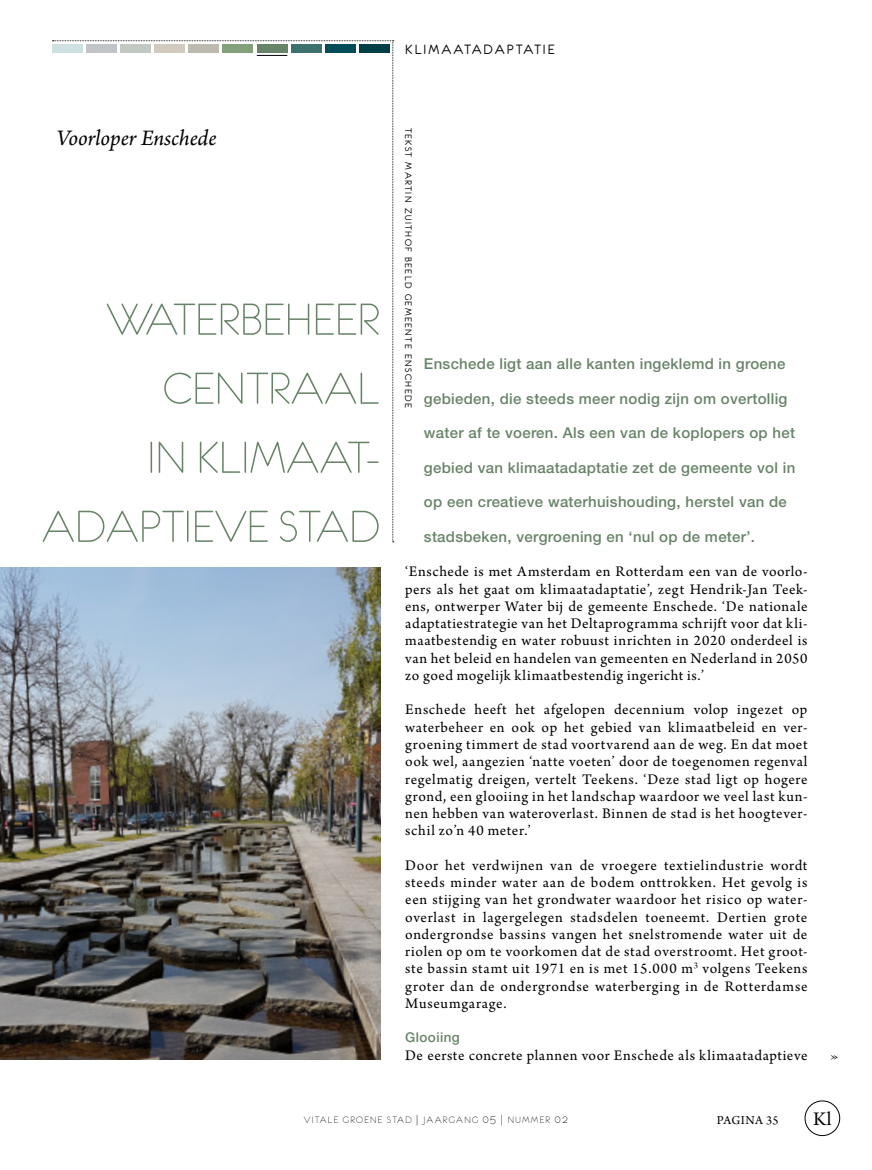
<style>
.page{position:relative;width:872px;height:1170px;background:#fff}
.page>*{position:absolute;margin:0;border:0;box-sizing:border-box;transform-origin:0 0}
.t1{font:51px/69px "Eurofurencelight";color:#688468;text-align:right}
.t2{font:italic 23.25px "Arno Pro";letter-spacing:-.005em;color:#000}
.t3{font:20.25px "Arno Pro";color:#000}
.t4{font:15.45px/17.2px "Arno Pro";letter-spacing:.04em;color:#000;text-align:justify}
.t5{font:500 15px "Helvetica Neue LT";letter-spacing:.02em;color:#688468}
.t6{font:15px "Eurofurenceregular";letter-spacing:.14em;color:#000}
.t7{font:500 13.5px "Helvetica Neue LT";letter-spacing:.03em;color:#688468}
.t8{font:13.5px "Arno Pro";color:#000}
.t9{font:12.75px "Arno Pro";letter-spacing:.025em;color:#000}
.t10{font:10.5px "Eurofurenceregular";letter-spacing:.14em;color:#000}
.t11{font:10.5px "Eurofurencelight";letter-spacing:.12em;color:#000}
.s1{font-size:13.5px}
.s2{font-size:12.75px}
</style>
<div class="page">
<div style="left:804px;top:1100px;width:36px;height:35px;border:1px solid #000;border-radius:50%"></div>
<svg style="left:52px;top:40px;width:342px;height:502px"></svg>
<div style="left:223px;top:44px;width:30px;height:9px;background:#82a17a"></div>
<div style="left:257px;top:44px;width:30px;height:9px;background:#688468"></div>
<div style="left:291px;top:44px;width:30px;height:9px;background:#3c716f"></div>
<div style="left:325px;top:44px;width:30px;height:9px;background:#004d59"></div>
<div style="left:359px;top:44px;width:30px;height:9px;background:#003f45"></div>
<div style="left:52px;top:44px;width:31px;height:9px;background:#cee1e2"></div>
<div style="left:87px;top:44px;width:30px;height:9px;background:#c0c4c7"></div>
<div style="left:121px;top:44px;width:30px;height:9px;background:#c1c9c2"></div>
<div style="left:155px;top:44px;width:30px;height:9px;background:#d2c9bf"></div>
<div style="left:189px;top:44px;width:30px;height:9px;background:#bdbbb0"></div>
<hr style="left:257px;top:55px;width:30px;height:1px;background:#000">
<img style="left:0;top:567px;width:380px;height:492px">
<p class="t6" style="left:405px;top:42px;width:151px">KLIMAATADAPTATIE</p>
<h2 class="t2" style="left:56px;top:124px;width:162px">Voorloper Enschede</h2>
<h1 class="t1" style="left:42px;top:284px;width:340px">WATERBEHEER<br>CENTRAAL<br>IN KLIMAAT-<br>ADAPTIEVE STAD</h1>
<p class="t10" style="left:414px;top:128px;width:281px;rotate:90deg">TEKST MARTIN ZUITHOF BEELD GEMEENTE ENSCHEDE</p>
<p class="t5" style="left:424px;top:355px;width:363px">Enschede ligt aan alle kanten ingeklemd in groene</p>
<p class="t5" style="left:424px;top:389px;width:365px">gebieden, die steeds meer nodig zijn om overtollig</p>
<p class="t5" style="left:424px;top:424px;width:373px">water af te voeren. Als een van de koplopers op het</p>
<p class="t5" style="left:424px;top:458px;width:373px">gebied van klimaatadaptatie zet de gemeente vol in</p>
<p class="t5" style="left:424px;top:493px;width:364px">op een creatieve waterhuishouding, herstel van de</p>
<p class="t5" style="left:424px;top:527px;width:333px">stadsbeken, vergroening en ‘nul op de meter’.</p>
<p class="t4" style="left:405px;top:564px;width:404px">‘Enschede is met Amsterdam en Rotterdam een van de voorlo&shy;pers als het gaat om klimaatadaptatie’, zegt Hendrik-Jan Teek&shy;ens, ontwerper Water bij de gemeente Enschede. ‘De nationale adaptatiestrategie van het Deltaprogramma schrijft voor dat kli&shy;maatbestendig en water robuust inrichten in 2020 onderdeel is van het beleid en handelen van gemeenten en Nederland in 2050 zo goed mogelijk klimaatbestendig ingericht is.’</p>
<p class="t4" style="left:405px;top:702px;width:404px">Enschede heeft het afgelopen decennium volop ingezet op waterbeheer en ook op het gebied van klimaatbeleid en ver&shy;groening timmert de stad voortvarend aan de weg. En dat moet ook wel, aangezien ‘natte voeten’ door de toegenomen regenval regelmatig dreigen, vertelt Teekens. ‘Deze stad ligt op hogere grond, een glooiing in het landschap waardoor we veel last kun&shy;nen hebben van wateroverlast. Binnen de stad is het hoogtever&shy;schil zo’n 40 meter.’</p>
<p class="t4" style="left:405px;top:857px;width:404px">Door het verdwijnen van de vroegere textielindustrie wordt steeds minder water aan de bodem onttrokken. Het gevolg is een stijging van het grondwater waardoor het risico op water&shy;overlast in lagergelegen stadsdelen toeneemt. Dertien grote ondergrondse bassins vangen het snelstromende water uit de riolen op om te voorkomen dat de stad overstroomt. Het groot&shy;ste bassin stamt uit 1971 en is met 15.000 m<sup>3</sup> volgens Teekens groter dan de ondergrondse waterberging in de Rotterdamse Museumgarage.</p>
<p class="t7" style="left:405px;top:1029px;width:56px">Glooiing</p>
<p class="t4" style="left:405px;top:1047px;width:404px">De eerste concrete plannen voor Enschede als klimaatadaptieve</p>
<p class="t8" style="left:830px;top:1047px;width:10px">»</p>
<p class="t11" style="left:304px;top:1114px;width:265px">VITALE GROENE STAD <span class="s1">|</span> JAARGANG <span class="s2">05</span> <span class="s1">|</span> NUMMER <span class="s2">02</span></p>
<p class="t9" style="left:717px;top:1112px;width:63px">PAGINA 35</p>
<h3 class="t3" style="left:813px;top:1107px;width:20px">Kl</h3>
</div>
